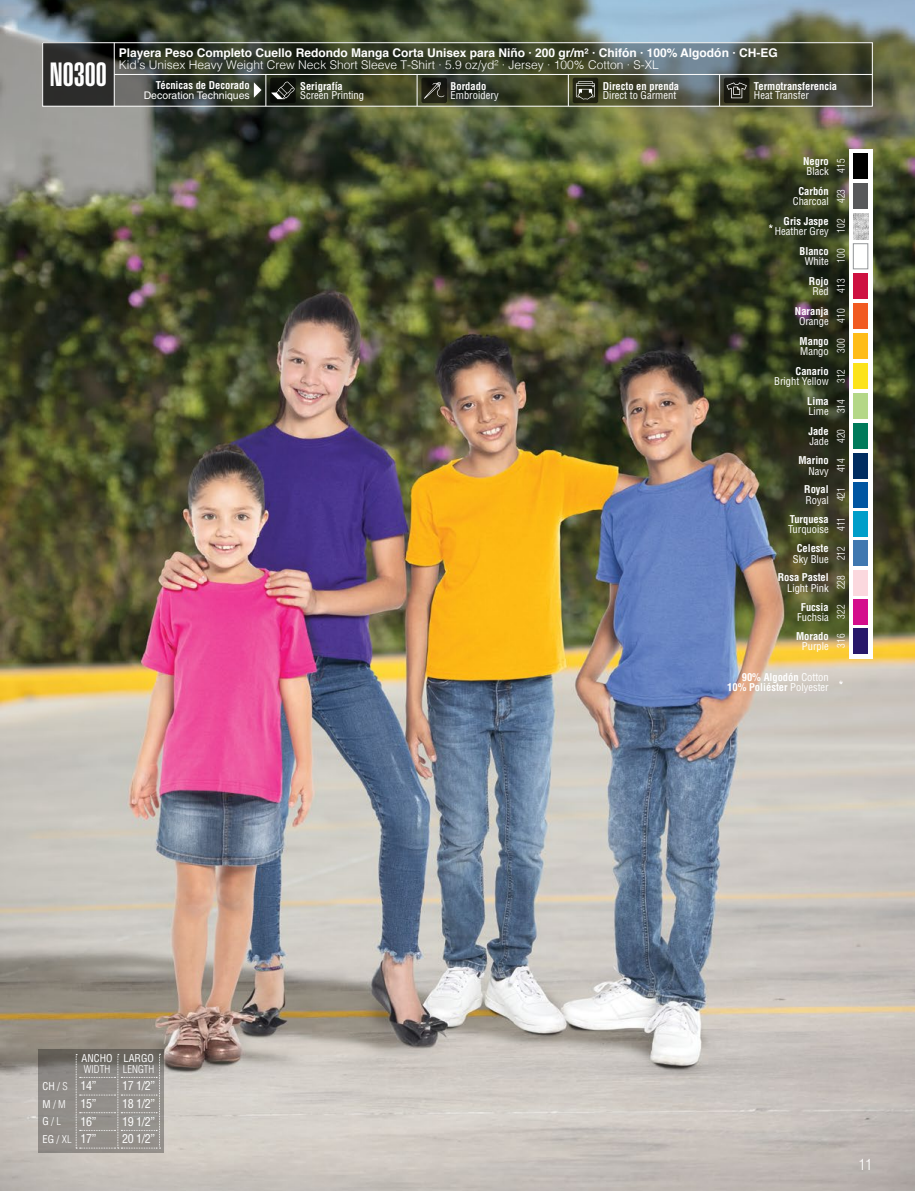
<style>
.page{position:relative;width:915px;height:1191px;background:#fff}
.page>*{position:absolute;margin:0;border:0;box-sizing:border-box;transform-origin:0 0}
.t1{font:33px "Helvetica LT Std Ultra Comp";color:#fff}
.t2{font:300 condensed 15px "Helvetica LT Std";color:#fff}
.t3{font:700 12px "Helvetica";color:#fff}
.t4{font:300 12px "Helvetica";color:#fff}
.t5{font:condensed 12px "Helvetica LT Std";letter-spacing:-.025em;color:#fff}
.t6{font:700 condensed 10.5px/10.5px "Helvetica LT Std";color:#fff;text-align:right}
.t7{font:condensed 10.5px "Helvetica LT Std";color:#fff}
.t8{font:300 condensed 10.5px/17.5px "Helvetica LT Std";color:#fff}
.t9{font:10.5px "Helvetica LT Std";color:#fff}
.s1{font-weight:400}
</style>
<div class="page">
<img style="left:0;top:0;width:914px;height:1191px">
<svg style="left:115px;top:45px;width:755px;height:59px;background:#3f4636"></svg>
<div style="left:848px;top:149px;width:24px;height:509px;background:#fff"></div>
<div style="left:852px;top:153px;width:15px;height:26px;background:#000"></div>
<div style="left:852px;top:183px;width:15px;height:26px;background:#58595b"></div>
<div style="left:852px;top:243px;width:15px;height:26px;background:#fff;border:1px solid #939598"></div>
<div style="left:852px;top:273px;width:15px;height:26px;background:#ce1141"></div>
<div style="left:852px;top:303px;width:15px;height:26px;background:#f15a22"></div>
<div style="left:852px;top:333px;width:15px;height:26px;background:#febc18"></div>
<div style="left:852px;top:363px;width:15px;height:26px;background:#fce31b"></div>
<div style="left:852px;top:393px;width:15px;height:26px;background:#b4d787"></div>
<div style="left:852px;top:423px;width:15px;height:26px;background:#007a5b"></div>
<div style="left:852px;top:453px;width:15px;height:25px;background:#002d61"></div>
<div style="left:852px;top:482px;width:15px;height:25px;background:#0056a2"></div>
<div style="left:852px;top:511px;width:15px;height:26px;background:#009ec9"></div>
<div style="left:852px;top:540px;width:15px;height:26px;background:#4078b0"></div>
<div style="left:852px;top:570px;width:15px;height:25px;background:#fbd8de"></div>
<div style="left:852px;top:599px;width:15px;height:26px;background:#d40e8c"></div>
<div style="left:852px;top:628px;width:15px;height:26px;background:#28186a"></div>
<img style="left:853px;top:213px;width:14px;height:26px">
<svg style="left:44px;top:45px;width:70px;height:59px;background:#2a2a29"></svg>
<hr style="left:114px;top:43px;width:1px;height:63px;background:#fff">
<hr style="left:265px;top:74px;width:1px;height:32px;background:#fff">
<hr style="left:416px;top:74px;width:1px;height:32px;background:#fff">
<hr style="left:568px;top:74px;width:1px;height:32px;background:#fff">
<hr style="left:719px;top:74px;width:1px;height:32px;background:#fff">
<hr style="left:114px;top:74px;width:758px;height:1px;background:#fff">
<svg style="left:270px;top:78px;width:25px;height:25px"></svg>
<svg style="left:271px;top:81px;width:23px;height:18px"></svg>
<div style="left:421px;top:78px;width:26px;height:25px;background:linear-gradient(to right,#1c1d11,#1b1c14);border-radius:2px"></div>
<svg style="left:424px;top:82px;width:20px;height:17px"></svg>
<svg style="left:572px;top:78px;width:26px;height:25px"></svg>
<svg style="left:575px;top:81px;width:19px;height:19px"></svg>
<svg style="left:254px;top:82px;width:7px;height:16px"></svg>
<svg style="left:838px;top:680px;width:4px;height:4px"></svg>
<svg style="left:768px;top:224px;width:4px;height:4px"></svg>
<svg style="left:723px;top:78px;width:26px;height:25px"></svg>
<svg style="left:726px;top:82px;width:20px;height:16px"></svg>
<svg style="left:38px;top:1049px;width:126px;height:103px;background:#8c8883"></svg>
<h1 class="t1" style="left:50px;top:56px;width:58px">N0300</h1>
<p class="t3" style="left:119px;top:43px;width:660px">Playera Peso Completo Cuello Redondo Manga Corta Unisex para Niño · 200 gr/m² · Chifón · 100% Algodón · CH-EG</p>
<p class="t4" style="left:119px;top:55px;width:541px">Kid’s Unisex Heavy Weight Crew Neck Short Sleeve T-Shirt · 5.9 oz/yd² · Jersey · 100% Cotton · S-XL</p>
<p class="t6" style="left:156px;top:80px;width:95px">Técnicas de Decorado</p>
<p class="t9" style="left:144px;top:90px;width:108px">Decoration Techniques</p>
<p class="t6" style="left:300px;top:81px;width:44px">Serigrafía</p>
<p class="t7" style="left:300px;top:89px;width:65px">Screen Printing</p>
<p class="t6" style="left:450px;top:81px;width:37px">Bordado</p>
<p class="t7" style="left:450px;top:89px;width:50px">Embroidery</p>
<p class="t6" style="left:602px;top:81px;width:78px">Directo en prenda</p>
<p class="t7" style="left:602px;top:89px;width:75px">Direct to Garment</p>
<p class="t6" style="left:753px;top:81px;width:85px">Termotransferencia</p>
<p class="t7" style="left:753px;top:89px;width:56px">Heat Transfer</p>
<p class="t6" style="left:802px;top:156px;width:27px">Negro</p>
<p class="t7" style="left:792px;top:195px;width:37px">Charcoal</p>
<p class="t7" style="left:806px;top:165px;width:24px">Black</p>
<p class="t6" style="left:798px;top:186px;width:32px">Carbón</p>
<p class="t6" style="left:783px;top:216px;width:47px">Gris Jaspe</p>
<p class="t7" style="left:774px;top:225px;width:55px">Heather Grey</p>
<p class="t6" style="left:799px;top:246px;width:31px">Blanco</p>
<p class="t7" style="left:812px;top:285px;width:18px">Red</p>
<p class="t7" style="left:804px;top:255px;width:25px">White</p>
<p class="t6" style="left:808px;top:276px;width:21px">Rojo</p>
<p class="t7" style="left:798px;top:315px;width:31px">Orange</p>
<p class="t6" style="left:794px;top:306px;width:35px">Naranja</p>
<p class="t7" style="left:799px;top:345px;width:30px">Mango</p>
<p class="t6" style="left:799px;top:336px;width:31px">Mango</p>
<p class="t7" style="left:774px;top:375px;width:56px">Bright Yellow</p>
<p class="t6" style="left:795px;top:366px;width:35px">Canario</p>
<p class="t7" style="left:808px;top:405px;width:22px">Lime</p>
<p class="t6" style="left:806px;top:396px;width:23px">Lima</p>
<p class="t7" style="left:809px;top:435px;width:21px">Jade</p>
<p class="t6" style="left:808px;top:426px;width:22px">Jade</p>
<p class="t7" style="left:808px;top:464px;width:22px">Navy</p>
<p class="t6" style="left:798px;top:455px;width:32px">Marino</p>
<p class="t6" style="left:804px;top:484px;width:26px">Royal</p>
<p class="t7" style="left:805px;top:493px;width:25px">Royal</p>
<p class="t6" style="left:789px;top:513px;width:40px">Turquesa</p>
<p class="t7" style="left:792px;top:552px;width:37px">Sky Blue</p>
<p class="t7" style="left:787px;top:523px;width:42px">Turquoise</p>
<p class="t6" style="left:796px;top:543px;width:34px">Celeste</p>
<p class="t7" style="left:786px;top:581px;width:43px">Light Pink</p>
<p class="t6" style="left:777px;top:572px;width:53px">Rosa Pastel</p>
<p class="t7" style="left:797px;top:610px;width:33px">Fuchsia</p>
<p class="t6" style="left:800px;top:601px;width:29px">Fucsia</p>
<p class="t7" style="left:801px;top:640px;width:28px">Purple</p>
<p class="t6" style="left:795px;top:631px;width:34px">Morado</p>
<p class="t8" style="left:831px;top:172px;width:15px;rotate:-90deg">415</p>
<p class="t8" style="left:831px;top:203px;width:15px;rotate:-90deg">423</p>
<p class="t8" style="left:831px;top:233px;width:15px;rotate:-90deg">102</p>
<p class="t8" style="left:831px;top:263px;width:15px;rotate:-90deg">100</p>
<p class="t8" style="left:831px;top:293px;width:15px;rotate:-90deg">413</p>
<p class="t8" style="left:831px;top:323px;width:15px;rotate:-90deg">410</p>
<p class="t8" style="left:831px;top:353px;width:15px;rotate:-90deg">300</p>
<p class="t8" style="left:831px;top:383px;width:15px;rotate:-90deg">312</p>
<p class="t8" style="left:831px;top:413px;width:15px;rotate:-90deg">314</p>
<p class="t8" style="left:831px;top:443px;width:15px;rotate:-90deg">420</p>
<p class="t8" style="left:831px;top:472px;width:15px;rotate:-90deg">414</p>
<p class="t8" style="left:831px;top:501px;width:15px;rotate:-90deg">421</p>
<p class="t8" style="left:831px;top:531px;width:15px;rotate:-90deg">411</p>
<p class="t8" style="left:831px;top:560px;width:15px;rotate:-90deg">212</p>
<p class="t8" style="left:831px;top:589px;width:15px;rotate:-90deg">228</p>
<p class="t8" style="left:831px;top:618px;width:15px;rotate:-90deg">322</p>
<p class="t8" style="left:831px;top:647px;width:15px;rotate:-90deg">316</p>
<p class="t6" style="left:727px;top:672px;width:103px">90% Algodón <span class="s1">Cotton<br></span>10% Poliéster <span class="s1">Polyester</span></p>
<p class="t8" style="left:43px;top:1077px;width:31px"><span class="s1">CH</span> / S<br><span class="s1">M</span> / M<br><span class="s1">G</span> / L<br><span class="s1">EG</span> / XL</p>
<p class="t7" style="left:82px;top:1052px;width:32px">ANCHO</p>
<p class="t8" style="left:84px;top:1060px;width:28px">WIDTH</p>
<p class="t7" style="left:123px;top:1052px;width:32px">LARGO</p>
<p class="t8" style="left:123px;top:1060px;width:33px">LENGTH</p>
<p class="t5" style="left:80px;top:1078px;width:18px">14”</p>
<p class="t5" style="left:122px;top:1078px;width:35px">17 1/2”</p>
<p class="t5" style="left:80px;top:1096px;width:18px">15”</p>
<p class="t5" style="left:122px;top:1096px;width:35px">18 1/2”</p>
<p class="t5" style="left:80px;top:1113px;width:18px">16”</p>
<p class="t5" style="left:122px;top:1113px;width:35px">19 1/2”</p>
<p class="t5" style="left:80px;top:1131px;width:18px">17”</p>
<p class="t5" style="left:122px;top:1131px;width:35px">20 1/2”</p>
<h2 class="t2" style="left:858px;top:1155px;width:15px">11</h2>
</div>
